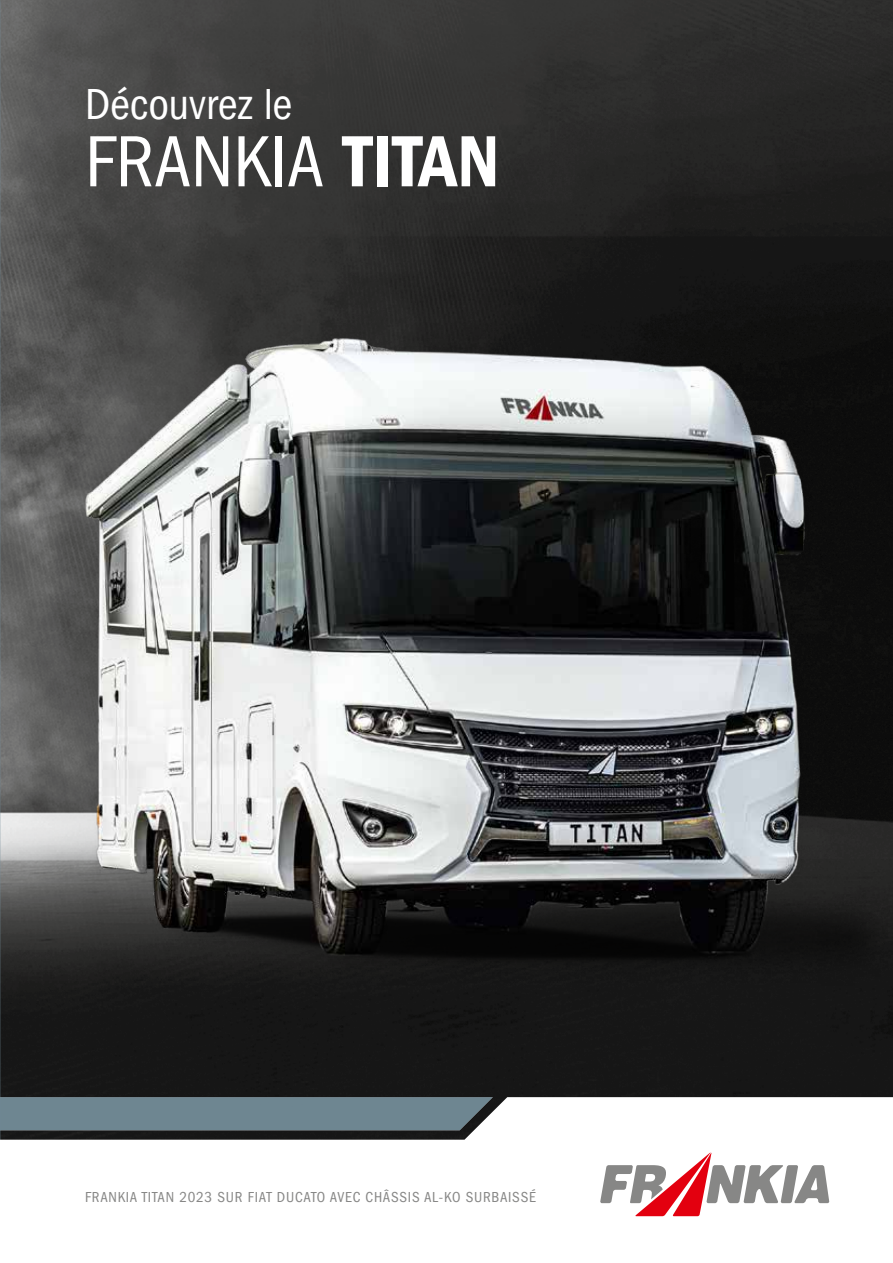
<style>
.page{position:relative;width:893px;height:1263px;background:#fff}
.page>*{position:absolute;margin:0;border:0;box-sizing:border-box;transform-origin:0 0}
.t1{font:condensed 75px "Franklin Gothic";color:#fff}
.t2{font:condensed 45px "Franklin Gothic";color:#fff}
.t3{font:condensed 15px "Franklin Gothic";letter-spacing:.05em;color:#878786}
.s1{font-weight:600}
</style>
<div class="page">
<img style="left:0;top:0;width:893px;height:1097px">
<img style="left:51px;top:322px;width:842px;height:688px">
<svg style="left:0;top:1097px;width:893px;height:120px"></svg>
<div style="left:0;top:1097px;width:493px;height:33px;background:#6e8691"></div>
<svg style="left:600px;top:1152px;width:229px;height:64px"></svg>
<h2 class="t2" style="left:85px;top:79px;width:209px">Découvrez le</h2>
<h1 class="t1" style="left:85px;top:119px;width:416px">FRANKIA <span class="s1">TITAN</span></h1>
<p class="t3" style="left:85px;top:1188px;width:452px">FRANKIA TITAN 2023 SUR FIAT DUCATO AVEC CHÂSSIS AL-KO SURBAISSÉ</p>
</div>
